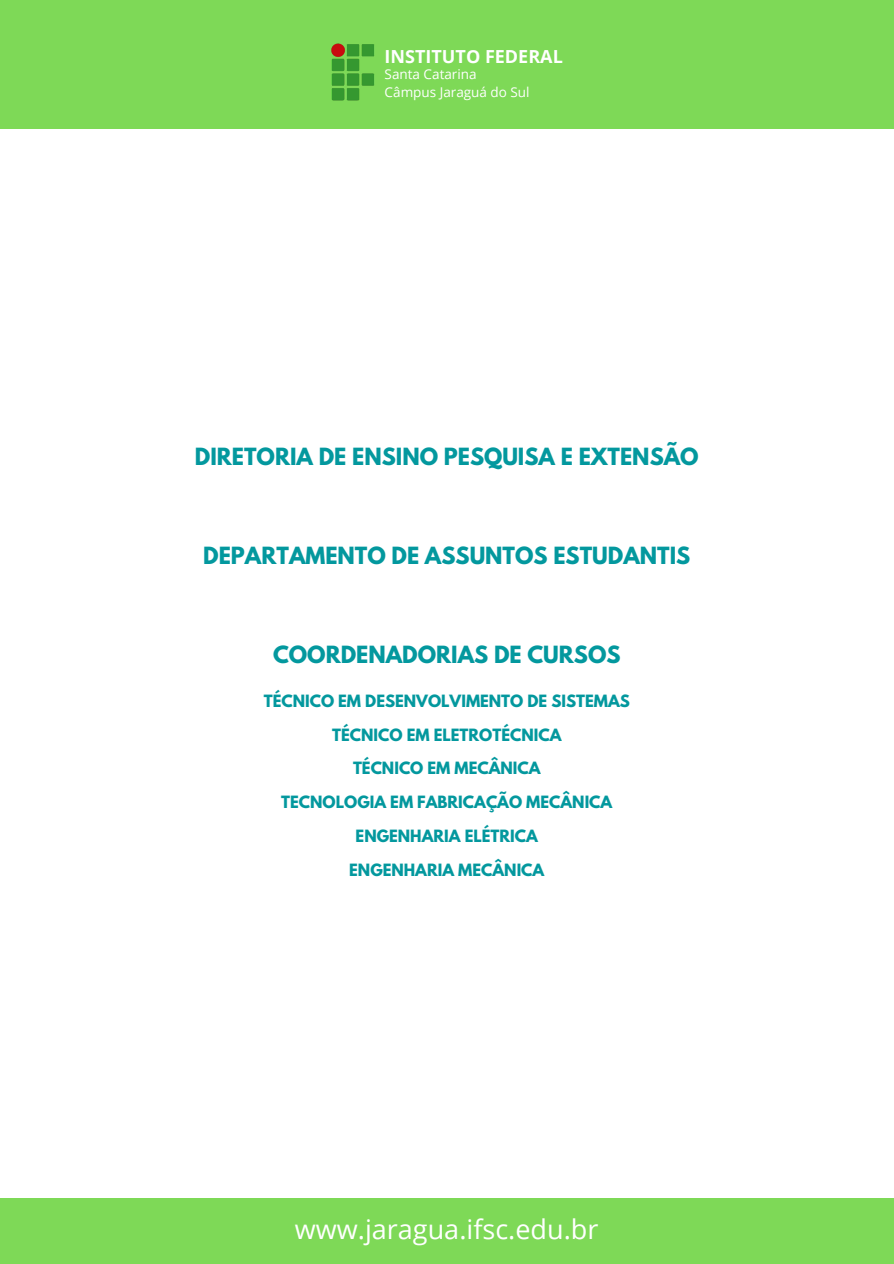
<style>
.page{position:relative;width:894px;height:1264px;background:#fff}
.page>*{position:absolute;margin:0;border:0;box-sizing:border-box;transform-origin:0 0}
.t1{font:27px "Open Sans";color:#fff}
.t2{font:700 21px "League Spartan";color:#03989e}
.t3{font:700 18px "Open Sans";color:#fff}
.t4{font:700 15px "League Spartan";color:#03989e}
.t5{font:13.5px "Open Sans";color:#fff}
</style>
<div class="page">
<div style="left:0;top:1198px;width:893px;height:65px;background:#7ed957"></div>
<div style="left:0;top:0;width:893px;height:128px;background:#7ed957"></div>
<img style="left:331px;top:43px;width:44px;height:58px">
<p class="t3" style="left:384px;top:43px;width:180px">INSTITUTO FEDERAL</p>
<h3 class="t5" style="left:384px;top:64px;width:93px">Santa Catarina</h3>
<p class="t5" style="left:384px;top:82px;width:146px">Câmpus Jaraguá do Sul</p>
<h2 class="t2" style="left:195px;top:446px;width:505px">DIRETORIA DE ENSINO PESQUISA E EXTENSÃO</h2>
<h2 class="t2" style="left:203px;top:545px;width:488px">DEPARTAMENTO DE ASSUNTOS ESTUDANTIS</h2>
<h4 class="t2" style="left:273px;top:644px;width:349px">COORDENADORIAS DE CURSOS</h4>
<h4 class="t4" style="left:264px;top:693px;width:367px">TÉCNICO EM DESENVOLVIMENTO DE SISTEMAS</h4>
<h4 class="t4" style="left:332px;top:727px;width:231px">TÉCNICO EM ELETROTÉCNICA</h4>
<h4 class="t4" style="left:353px;top:761px;width:189px">TÉCNICO EM MECÂNICA</h4>
<h4 class="t4" style="left:281px;top:794px;width:332px">TECNOLOGIA EM FABRICAÇÃO MECÂNICA</h4>
<h4 class="t4" style="left:355px;top:828px;width:184px">ENGENHARIA ELÉTRICA</h4>
<h1 class="t4" style="left:349px;top:862px;width:196px">ENGENHARIA MECÂNICA</h1>
<h2 class="t1" style="left:295px;top:1210px;width:305px">www.jaragua.ifsc.edu.br</h2>
</div>
